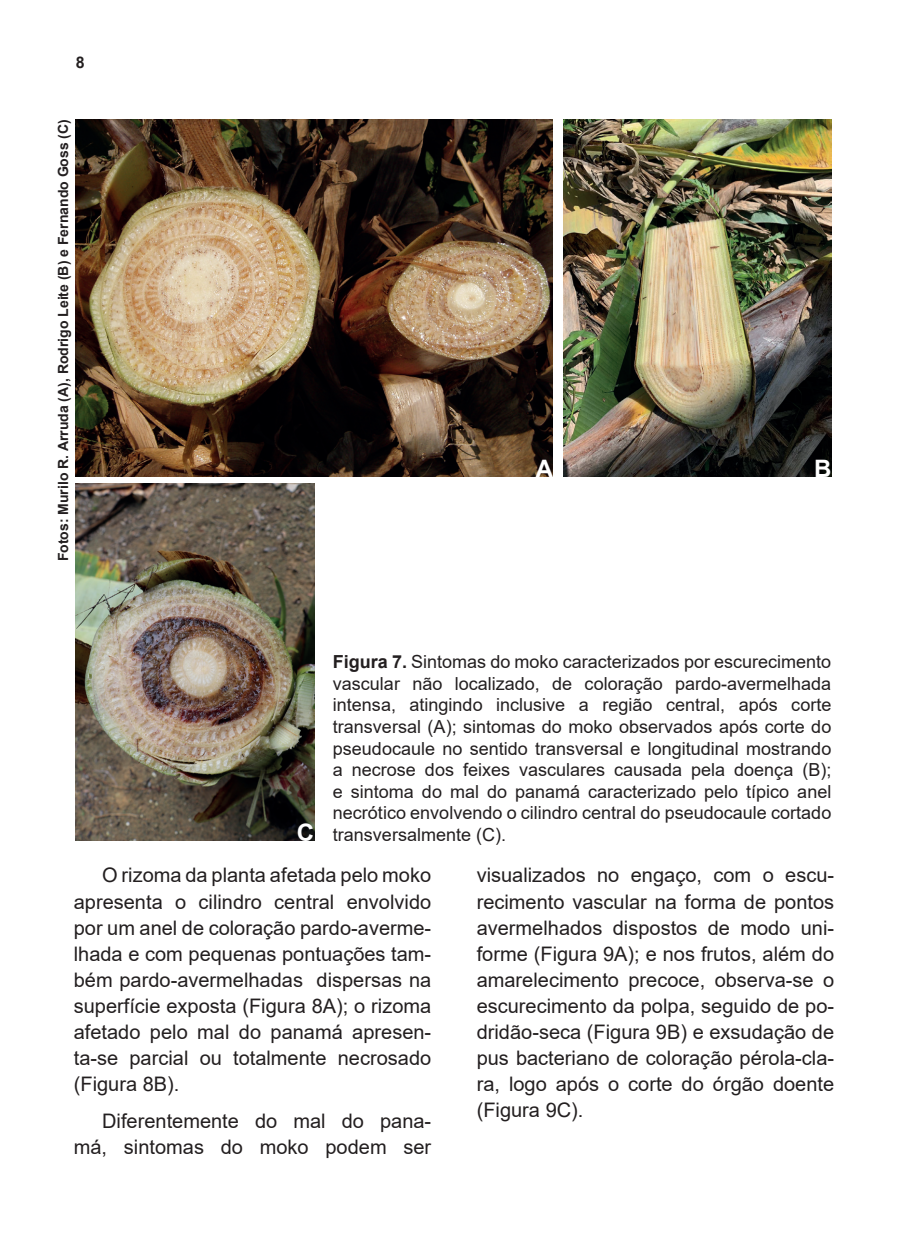
<style>
.page{position:relative;width:908px;height:1248px;background:#fff}
.page>*{position:absolute;margin:0;border:0;box-sizing:border-box;transform-origin:0 0}
.t1{font:700 24px "Arial";color:#fff}
.t2{font:20px/26px "Arial";color:#231f20;text-align:justify}
.t3{font:18px/21.6px "Arial";color:#231f20;text-align:justify}
.t4{font:700 16px "Arial";color:#231f20}
.t5{font:700 14px "Arial";color:#231f20}
.s1{font-weight:700}
</style>
<div class="page">
<img style="left:76px;top:119px;width:476px;height:357px">
<img style="left:563px;top:119px;width:268px;height:357px">
<img style="left:76px;top:483px;width:238px;height:357px">
<p class="t4" style="left:76px;top:51px;width:10px">8</p>
<p class="t5" style="left:53px;top:561px;width:444px;rotate:-90deg">Fotos: Murilo R. Arruda (A), Rodrigo Leite (B) e Fernando Goss (C)</p>
<p class="t1" style="left:535px;top:451px;width:19px">A</p>
<p class="t1" style="left:813px;top:451px;width:19px">B</p>
<p class="t1" style="left:296px;top:815px;width:19px">C</p>
<p class="t3" style="left:333px;top:650px;width:499px"><span class="s1">Figura 7.</span> Sintomas do moko caracterizados por escurecimento vascular não localizado, de coloração pardo-avermelhada intensa, atingindo inclusive a região central, após corte transversal (A); sintomas do moko observados após corte do pseudocaule no sentido transversal e longitudinal mostrando a necrose dos feixes vasculares causada pela doença (B); e sintoma do mal do panamá caracterizado pelo típico anel necrótico envolvendo o cilindro central do pseudocaule cortado transversalmente (C).</p>
<p class="t2" style="left:74px;top:862px;width:359px;text-indent:28px">O rizoma da planta afetada pelo moko apresenta o cilindro central envolvido por um anel de coloração pardo-averme&shy;lhada e com pequenas pontuações tam&shy;bém pardo-avermelhadas dispersas na superfície exposta (Figura 8A); o rizoma afetado pelo mal do panamá apresen&shy;ta-se parcial ou totalmente necrosado (Figura 8B).</p>
<p class="t2" style="left:74px;top:1107px;width:359px;text-align:right">Diferentemente do mal do pana&shy;má, sintomas do moko podem ser</p>
<p class="t2" style="left:476px;top:862px;width:359px">visualizados no engaço, com o escu&shy;recimento vascular na forma de pontos avermelhados dispostos de modo uni&shy;forme (Figura 9A); e nos frutos, além do amarelecimento precoce, observa-se o escurecimento da polpa, seguido de po&shy;dridão-seca (Figura 9B) e exsudação de pus bacteriano de coloração pérola-cla&shy;ra, logo após o corte do órgão doente (Figura 9C).</p>
</div>
